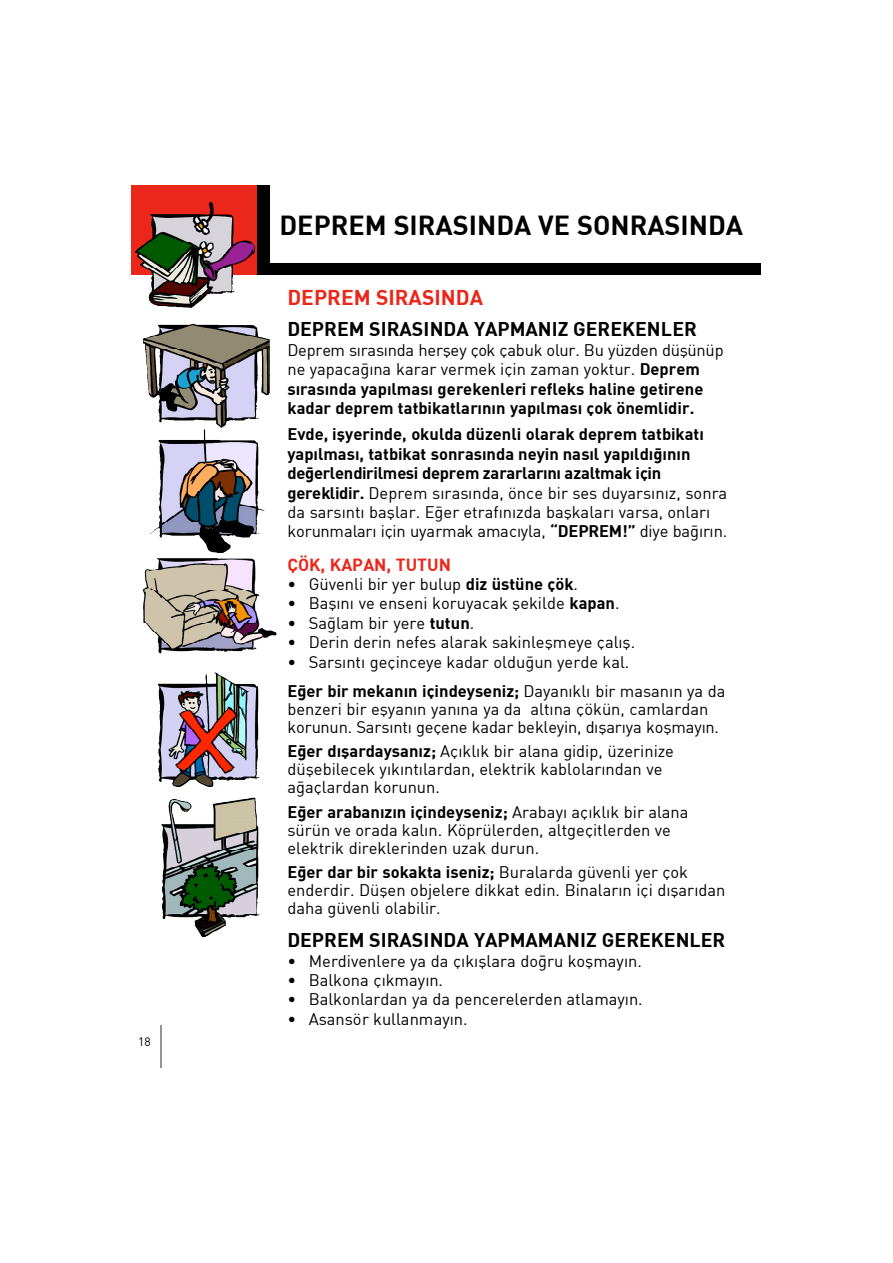
<style>
.page{position:relative;width:893px;height:1263px;background:#fff}
.page>*{position:absolute;margin:0;border:0;box-sizing:border-box;transform-origin:0 0}
.t1{font:700 27px "DI Nbek";color:#000}
.t2{font:700 21px "DI Nbek";color:#ea271a}
.t3{font:700 19.5px "DI Nbek";color:#000}
.t4{font:700 17.25px "DI Nbek";color:#ea271a}
.t5{font:16.5px/18px "DIN Bek";color:#000}
.t6{font:700 16.5px/19.5px "DI Nbek";color:#000}
.t7{font:12px "DIN Bek";color:#000}
.s1{font-family:"DI Nbek";font-weight:700}
.s2{font-family:"DIN Bek";font-weight:400}
</style>
<div class="page">
<img style="left:142px;top:558px;width:135px;height:96px">
<hr style="left:160px;top:1025px;width:2px;height:43px;background:#979594">
<div style="left:131px;top:185px;width:126px;height:89px;background:#ea271a"></div>
<div style="left:257px;top:185px;width:13px;height:87px;background:#000"></div>
<div style="left:257px;top:263px;width:504px;height:11px;background:#000"></div>
<img style="left:149px;top:202px;width:106px;height:106px">
<img style="left:159px;top:429px;width:106px;height:124px">
<img style="left:162px;top:324px;width:108px;height:104px">
<img style="left:158px;top:672px;width:101px;height:115px">
<img style="left:162px;top:798px;width:97px;height:139px">
<p class="t7" style="left:138px;top:1034px;width:14px">18</p>
<h1 class="t1" style="left:279px;top:208px;width:465px">DEPREM SIRASINDA VE SONRASINDA</h1>
<p class="t2" style="left:287px;top:284px;width:197px">DEPREM SIRASINDA</p>
<p class="t3" style="left:287px;top:316px;width:411px">DEPREM SIRASINDA YAPMANIZ GEREKENLER</p>
<p class="t5" style="left:287px;top:340px;width:438px;line-height:19.5px">Deprem s›ras›nda herfley çok çabuk olur. Bu yüzden düflünüp ne yapaca¤›na karar vermek için zaman yoktur. <span class="s1">Deprem</span></p>
<p class="t6" style="left:287px;top:378px;width:417px">s›ras›nda yap›lmas› gerekenleri refleks haline getirene kadar deprem tatbikatlar›n›n yap›lmas› çok önemlidir.</p>
<p class="t6" style="left:287px;top:424px;width:418px">Evde, iflyerinde, okulda düzenli olarak deprem tatbikat› yap›lmas›, tatbikat sonras›nda neyin nas›l yap›ld›¤›n›n de¤erlendirilmesi deprem zararlar›n› azaltmak için</p>
<p class="t5" style="left:287px;top:483px;width:441px;line-height:19.5px"><span class="s1">gereklidir.</span> Deprem s›ras›nda, önce bir ses duyars›n›z, sonra da sars›nt› bafllar. E¤er etraf›n›zda baflkalar› varsa, onlar› korunmalar› için uyarmak amac›yla, <span class="s1">“DEPREM!”</span> diye ba¤›r›n.</p>
<p class="t4" style="left:287px;top:553px;width:165px">ÇÖK, KAPAN, TUTUN</p>
<p class="t5" style="left:287px;top:575px;width:292px">• Güvenli bir yer bulup <span class="s1">diz üstüne çök</span>.</p>
<p class="t5" style="left:287px;top:594px;width:333px">• Bafl›n› ve enseni koruyacak flekilde <span class="s1">kapan</span>.</p>
<p class="t5" style="left:287px;top:614px;width:188px">• Sa¤lam bir yere <span class="s1">tutun</span>.</p>
<p class="t5" style="left:287px;top:633px;width:349px">• Derin derin nefes alarak sakinleflmeye çal›fl.</p>
<p class="t5" style="left:287px;top:653px;width:343px">• Sars›nt› geçinceye kadar oldu¤un yerde kal.</p>
<p class="t6" style="left:287px;top:680px;width:439px">E¤er bir mekan›n içindeyseniz; <span class="s2">Dayan›kl› bir masan›n ya da</span></p>
<p class="t5" style="left:287px;top:699px;width:433px">benzeri bir eflyan›n yan›na ya da alt›na çökün, camlardan korunun. Sars›nt› geçene kadar bekleyin, d›flar›ya koflmay›n.</p>
<p class="t5" style="left:287px;top:742px;width:388px"><span class="s1">E¤er d›flardaysan›z;</span> Aç›kl›k bir alana gidip, üzerinize düflebilecek y›k›nt›lardan, elektrik kablolar›ndan ve a¤açlardan korunun.</p>
<p class="t6" style="left:287px;top:801px;width:402px">E¤er araban›z›n içindeyseniz; <span class="s2">Arabay› aç›kl›k bir alana</span></p>
<p class="t5" style="left:287px;top:820px;width:385px">sürün ve orada kal›n. Köprülerden, altgeçitlerden ve elektrik direklerinden uzak durun.</p>
<p class="t6" style="left:287px;top:861px;width:402px">E¤er dar bir sokakta iseniz; <span class="s2">Buralarda güvenli yer çok</span></p>
<p class="t5" style="left:287px;top:880px;width:439px">enderdir. Düflen objelere dikkat edin. Binalar›n içi d›flar›dan daha güvenli olabilir.</p>
<p class="t3" style="left:287px;top:927px;width:439px">DEPREM SIRASINDA YAPMAMANIZ GEREKENLER</p>
<p class="t5" style="left:287px;top:951px;width:356px">• Merdivenlere ya da ç›k›fllara do¤ru koflmay›n.</p>
<p class="t5" style="left:287px;top:971px;width:157px">• Balkona ç›kmay›n.</p>
<p class="t5" style="left:287px;top:990px;width:357px">• Balkonlardan ya da pencerelerden atlamay›n.</p>
<p class="t5" style="left:287px;top:1010px;width:182px">• Asansör kullanmay›n.</p>
</div>
